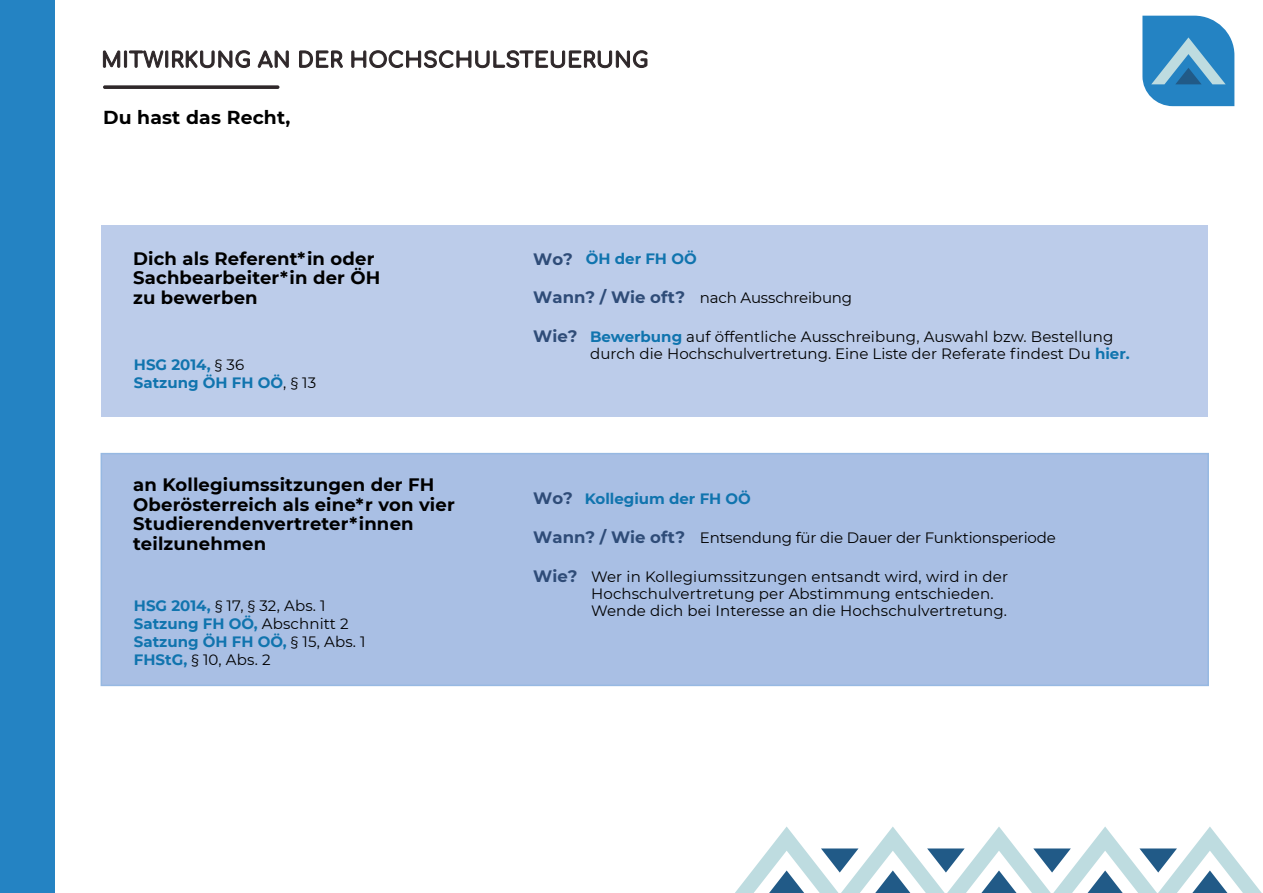
<style>
.page{position:relative;width:1263px;height:893px;background:#fff}
.page>*{position:absolute;margin:0;border:0;box-sizing:border-box;transform-origin:0 0}
.t1{font:700 18.75px "Montserrat";letter-spacing:.01em;color:#000}
.t2{font:700 18px/19.5px "Montserrat";letter-spacing:.01em;color:#000}
.t3{font:700 16.5px "Montserrat";color:#2f4c78}
.t4{font:15px/17.2px "Montserrat";letter-spacing:.01em;color:#000}
.t5{font:15px "Montserrat";letter-spacing:-.01em;color:#000}
.t6{font:700 15px/18px "Montserrat";color:#1074ae}
.s1{font-weight:400;color:#000}
.s2{font-weight:700;color:#1074ae}
</style>
<div class="page">
<div style="left:101px;top:225px;width:1107px;height:192px;background:#bcccea"></div>
<div style="left:101px;top:453px;width:1108px;height:233px;background:#a9bfe4;border:2px solid #97b9e2"></div>
<div style="left:0;top:0;width:54px;height:893px;background:#2483c3"></div>
<svg style="left:102px;top:50px;width:546px;height:18px"></svg>
<svg style="left:103px;top:85px;width:176px;height:4px"></svg>
<svg style="left:1142px;top:16px;width:92px;height:90px;background:#4695c9"></svg>
<svg style="left:735px;top:826px;width:527px;height:67px"></svg>
<p class="t1" style="left:103px;top:104px;width:189px">Du hast das Recht,</p>
<p class="t2" style="left:133px;top:248px;width:249px">Dich als Referent*in oder<br>Sachbearbeiter*in der ÖH zu bewerben</p>
<p class="t6" style="left:134px;top:355px;width:184px">HSG 2014, <span class="s1">§ 36<br></span>Satzung ÖH FH OÖ<span class="s1">, § 13</span></p>
<p class="t2" style="left:133px;top:474px;width:323px">an Kollegiumssitzungen der FH<br>Oberösterreich als eine*r von vier<br>Studierendenvertreter*innen teilzunehmen</p>
<p class="t4" style="left:134px;top:596px;width:233px;line-height:18px"><span class="s2">HSG 2014,</span> § 17, § 32, Abs. 1<br><span class="s2">Satzung FH OÖ,</span> Abschnitt 2<br><span class="s2">Satzung ÖH FH OÖ,</span> § 15, Abs. 1<br><span class="s2">FHStG,</span> § 10, Abs. 2</p>
<p class="t3" style="left:533px;top:247px;width:41px">Wo?</p>
<p class="t6" style="left:586px;top:249px;width:112px">ÖH der FH OÖ</p>
<p class="t3" style="left:533px;top:286px;width:153px">Wann? / Wie oft?</p>
<p class="t5" style="left:700px;top:288px;width:154px">nach Ausschreibung</p>
<p class="t4" style="left:590px;top:327px;width:541px"><span class="s2">Bewerbung</span> auf öffentliche Ausschreibung, Auswahl bzw. Bestellung durch die Hochschulvertretung. Eine Liste der Referate findest Du <span class="s2">hier.</span></p>
<p class="t3" style="left:533px;top:324px;width:46px">Wie?</p>
<p class="t6" style="left:585px;top:489px;width:168px">Kollegium der FH OÖ</p>
<p class="t5" style="left:700px;top:527px;width:358px">Entsendung für die Dauer der Funktionsperiode</p>
<p class="t3" style="left:533px;top:487px;width:41px">Wo?</p>
<p class="t3" style="left:533px;top:525px;width:153px">Wann? / Wie oft?</p>
<p class="t3" style="left:533px;top:564px;width:46px">Wie?</p>
<p class="t4" style="left:591px;top:567px;width:418px">Wer in Kollegiumssitzungen entsandt wird, wird in der<br>Hochschulvertretung per Abstimmung entschieden.<br>Wende dich bei Interesse an die Hochschulvertretung.</p>
</div>
